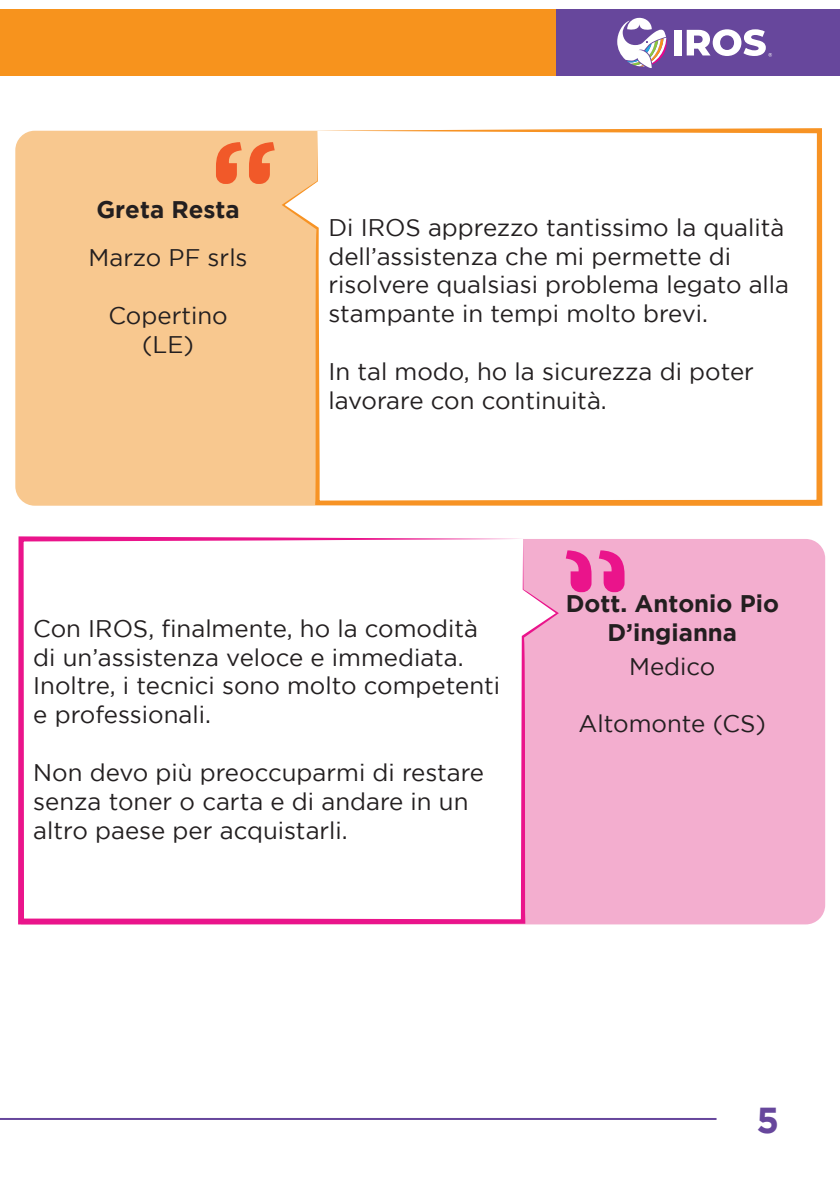
<style>
.page{position:relative;width:840px;height:1191px;background:#fff}
.page>*{position:absolute;margin:0;border:0;box-sizing:border-box;transform-origin:0 0}
.t1{font:700 36px "Gotham";color:#67479c}
.t2{font:24px/28.8px "Gotham";color:#231f20}
.t3{font:700 24px/28.8px "Gotham";color:#231f20;text-align:center}
</style>
<div class="page">
<hr style="left:0;top:1118px;width:716px;height:2px;background:#67479c">
<div style="left:0;top:10px;width:556px;height:66px;background:#f7931d"></div>
<div style="left:556px;top:10px;width:283px;height:66px;background:#67479c"></div>
<svg style="left:617px;top:18px;width:49px;height:50px"></svg>
<div style="left:673px;top:30px;width:8px;height:25px;background:#fff"></div>
<svg style="left:686px;top:29px;width:85px;height:28px"></svg>
<div style="left:15px;top:131px;width:266px;height:375px;background:#f8c88f"></div>
<svg style="left:281px;top:128px;width:540px;height:378px"></svg>
<svg style="left:216px;top:142px;width:58px;height:42px;background:#f38854"></svg>
<div style="left:558px;top:539px;width:266px;height:385px;background:#f3aecf"></div>
<svg style="left:18px;top:536px;width:540px;height:388px"></svg>
<svg style="left:565px;top:550px;width:59px;height:42px;background:#ed58a9"></svg>
<p class="t3" style="left:96px;top:195px;width:145px">Greta Resta</p>
<p class="t2" style="left:89px;top:243px;width:160px">Marzo PF srls</p>
<p class="t2" style="left:108px;top:300px;width:121px">Copertino</p>
<p class="t2" style="left:142px;top:329px;width:53px">(LE)</p>
<p class="t2" style="left:328px;top:212px;width:462px">Di IROS apprezzo tantissimo la qualità dell’assistenza che mi permette di risolvere qualsiasi problema legato alla stampante in tempi molto brevi.</p>
<p class="t2" style="left:328px;top:356px;width:427px">In tal modo, ho la sicurezza di poter lavorare con continuità.</p>
<p class="t2" style="left:33px;top:613px;width:468px">Con IROS, finalmente, ho la comodità di un’assistenza veloce e immediata.<br>Inoltre, i tecnici sono molto competenti e professionali.</p>
<p class="t2" style="left:33px;top:757px;width:452px">Non devo più preoccuparmi di restare senza toner o carta e di andare in un altro paese per acquistarli.</p>
<p class="t3" style="left:565px;top:589px;width:215px">Dott. Antonio Pio<br>D’ingianna</p>
<p class="t2" style="left:628px;top:651px;width:88px">Medico</p>
<p class="t2" style="left:578px;top:709px;width:189px">Altomonte (CS)</p>
<h1 class="t1" style="left:756px;top:1099px;width:24px">5</h1>
</div>
